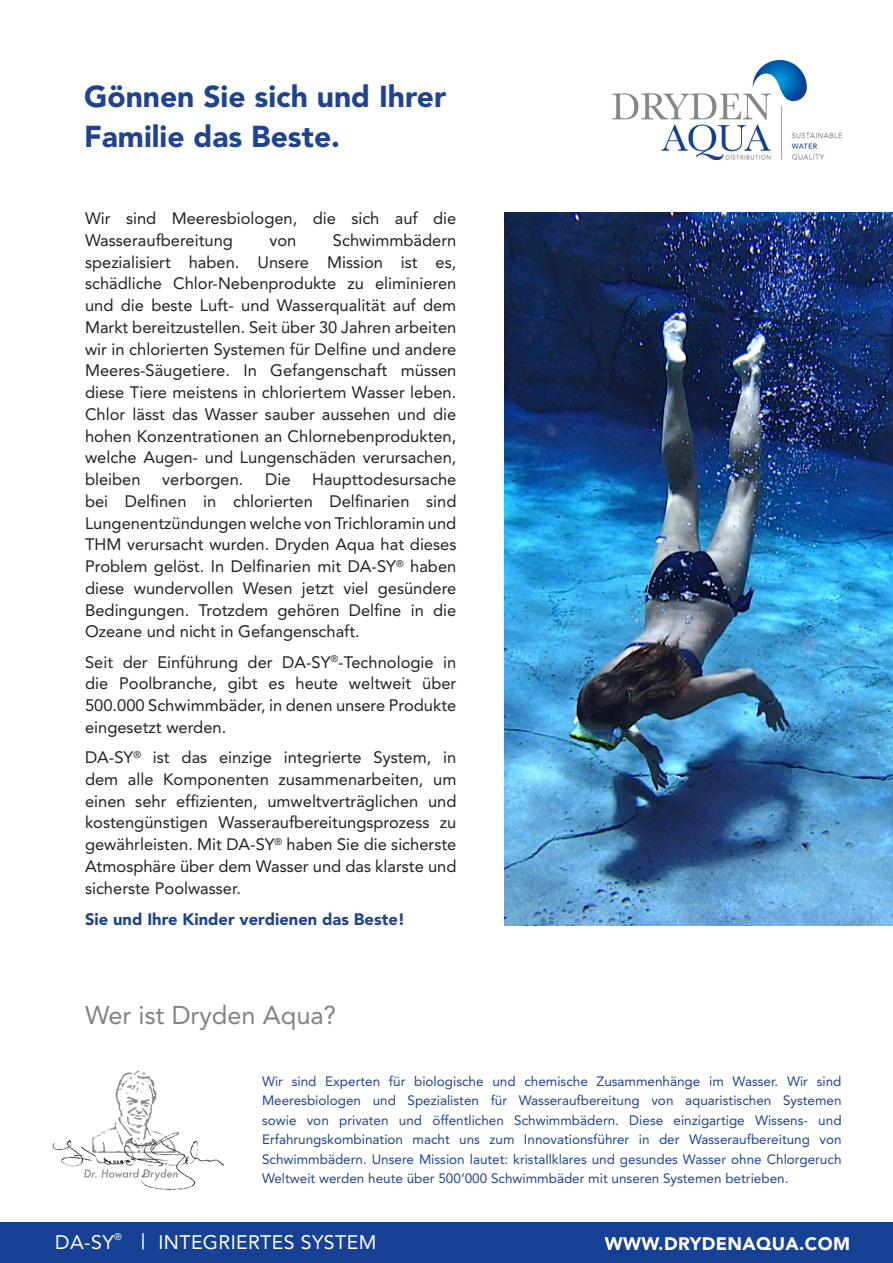
<style>
.page{position:relative;width:893px;height:1263px;background:#fff}
.page>*{position:absolute;margin:0;border:0;box-sizing:border-box;transform-origin:0 0}
.t1{font:900 30px/40.5px "Avenir";color:#1f4391}
.t2{font:25.5px "Avenir LT Std";color:#808285}
.t3{font:19.5px "Avenir";letter-spacing:.02em;color:#fff}
.t4{font:900 18px "Avenir";letter-spacing:.02em;color:#fff}
.t5{font:16.5px/21.8px "Avenir";color:#231f20;text-align:justify}
.t6{font:900 16.5px "Avenir";color:#1f4391}
.t7{font:13.5px/19.5px "Avenir LT Std";color:#1f4391;text-align:justify}
.s1{font-size:21px}
</style>
<div class="page">
<img style="left:52px;top:1071px;width:172px;height:119px">
<img style="left:613px;top:61px;width:229px;height:98px">
<div style="left:0;top:1222px;width:893px;height:41px;background:#164194"></div>
<img style="left:504px;top:213px;width:389px;height:712px">
<p class="t1" style="left:84px;top:76px;width:364px">Gönnen Sie sich und Ihrer<br>Familie das Beste.</p>
<p class="t5" style="left:85px;top:208px;width:373px">Wir sind Meeresbiologen, die sich auf die<br>Wasseraufbereitung</p>
<p class="t5" style="left:85px;top:229px;width:373px;text-indent:248px">Schwimmbädern spezialisiert haben. Unsere Mission ist es, schädliche Chlor-Nebenprodukte zu eliminieren und die beste Luft- und Wasserqualität auf dem Markt bereitzustellen. Seit über 30 Jahren arbeiten wir in chlorierten Systemen für Delfine und andere Meeres-Säugetiere. In Gefangenschaft müssen diese Tiere meistens in chloriertem Wasser leben.<br>Chlor lässt das Wasser sauber aussehen und die hohen Konzentrationen an Chlornebenprodukten, welche Augen- und Lungenschäden verursachen, bleiben</p>
<p class="t5" style="left:269px;top:229px;width:28px">von</p>
<p class="t5" style="left:85px;top:469px;width:373px;text-indent:227px">Haupttodesursache bei Delfinen in chlorierten Delfinarien sind Lungenentzündungen welche von Trichloramin und THM verursacht wurden. Dryden Aqua hat dieses Problem gelöst. In Delfinarien mit DA-SY<sup>®</sup> haben diese wundervollen Wesen jetzt viel gesündere Bedingungen. Trotzdem gehören Delfine in die Ozeane und nicht in Gefangenschaft.</p>
<p class="t5" style="left:85px;top:651px;width:373px">Seit der Einführung der DA-SY<sup>®</sup>-Technologie in die Poolbranche, gibt es heute weltweit über 500.000 Schwimmbäder, in denen unsere Produkte eingesetzt werden.</p>
<p class="t5" style="left:85px;top:747px;width:373px">DA-SY<sup>®</sup> ist das einzige integrierte System, in dem alle Komponenten zusammenarbeiten, um einen sehr effizienten, umweltverträglichen und kostengünstigen Wasseraufbereitungsprozess zu gewährleisten. Mit DA-SY<sup>®</sup> haben Sie die sicherste Atmosphäre über dem Wasser und das klarste und sicherste Poolwasser.</p>
<p class="t6" style="left:85px;top:909px;width:322px">Sie und Ihre Kinder verdienen das Beste!</p>
<p class="t5" style="left:162px;top:469px;width:83px">verborgen.</p>
<p class="t5" style="left:265px;top:469px;width:27px">Die</p>
<p class="t2" style="left:85px;top:1001px;width:253px">Wer ist Dryden Aqua?</p>
<p class="t7" style="left:262px;top:1071px;width:581px">Wir sind Experten für biologische und chemische Zusammenhänge im Wasser. Wir sind Meeresbiologen und Spezialisten für Wasseraufbereitung von aquaristischen Systemen sowie von privaten und öffentlichen Schwimmbädern. Diese einzigartige Wissens- und Erfahrungskombination macht uns zum Innovationsführer in der Wasseraufbereitung von Schwimmbädern. Unsere Mission lautet: kristallklares und gesundes Wasser ohne Chlorgeruch Weltweit werden heute über 500‘000 Schwimmbäder mit unseren Systemen betrieben.</p>
<p class="t3" style="left:55px;top:1231px;width:323px">DA-SY<sup>®</sup> <span class="s1">|</span> INTEGRIERTES SYSTEM</p>
<p class="t4" style="left:605px;top:1232px;width:247px">WWW.DRYDENAQUA.COM</p>
</div>
